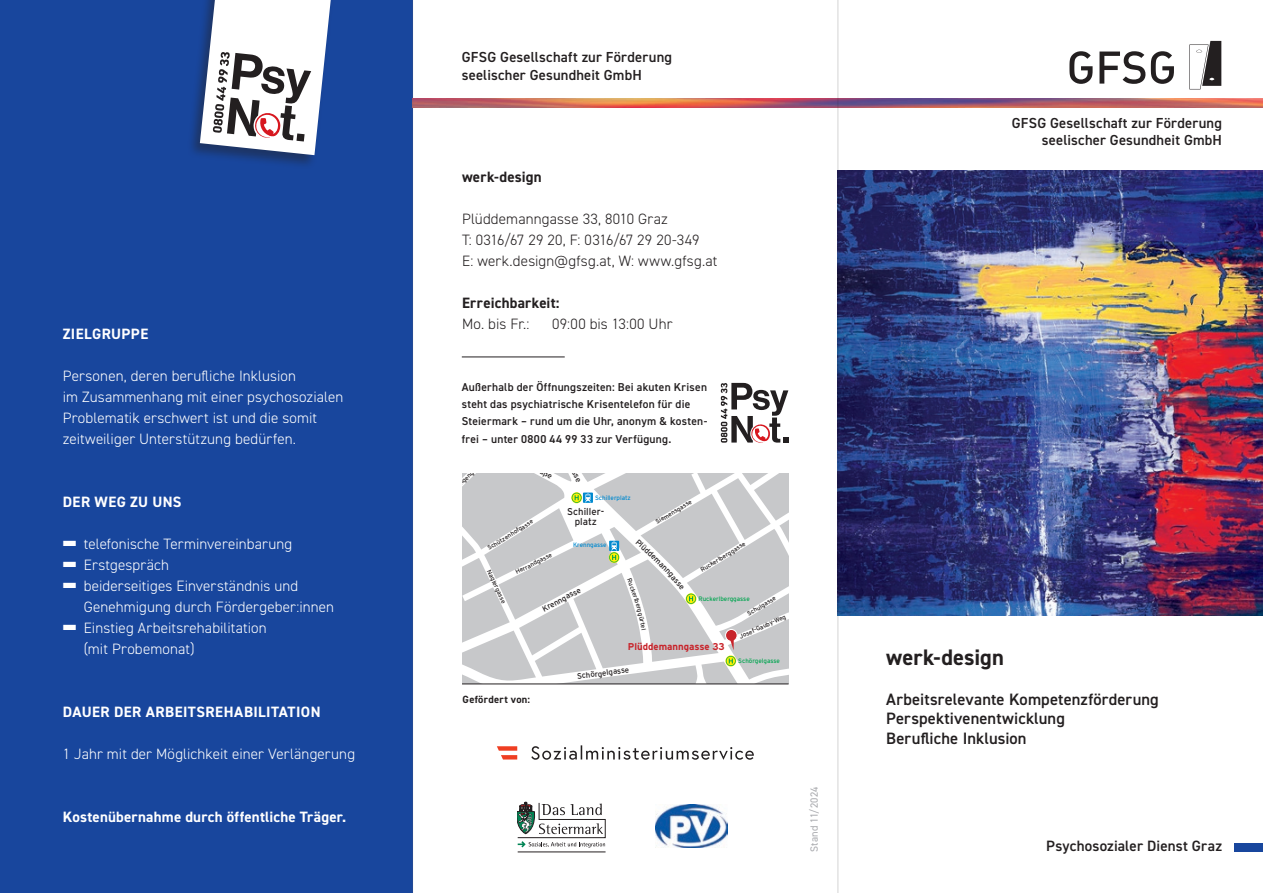
<style>
.page{position:relative;width:1263px;height:893px;background:#fff}
.page>*{position:absolute;margin:0;border:0;box-sizing:border-box;transform-origin:0 0}
.t1{font:700 22.5px "DIN2014";letter-spacing:.005em;color:#231f20}
.t2{font:600 16.5px/19.8px "DIN2014";letter-spacing:.005em;color:#231f20}
.t3{font:300 15px/21px "DIN2014";letter-spacing:.005em;color:#fff}
.t4{font:300 15px/21px "DIN2014";letter-spacing:.01em;color:#231f20}
.t5{font:700 15px "DIN2014";letter-spacing:.025em;color:#fff}
.t6{font:700 15px "DIN2014";letter-spacing:.015em;color:#231f20}
.t7{font:600 15px "DIN2014";letter-spacing:.01em;color:#231f20}
.t8{font:600 14.55px/17.4px "DIN2014";letter-spacing:.015em;color:#231f20;text-align:right}
.t9{font:600 11.4px/17.2px "DIN2014";letter-spacing:.02em;color:#231f20}
.t10{font:700 10.5px "DIN2014";letter-spacing:.03em;color:#231f20}
.t11{font:10.5px "DIN2014";letter-spacing:.025em;color:#a8a9ad}
.t12{font:700 9.9px "Interstate";color:#c8242b}
.t13{font:9.9px/10.2px "Interstate";color:#231f20;text-align:center}
.t14{font:7.95px "Interstate";color:#231f20}
.t15{font:6.45px "Interstate";color:#00a54f}
.t16{font:6.45px "Interstate";color:#0089cf}
.t17{font:6.3px "Interstate";color:#231f20}
</style>
<div class="page">
<svg style="left:462px;top:474px;width:327px;height:210px;fill:#c7c8ca"></svg>
<div style="left:725px;top:629px;width:12px;height:12px;background:#c8242b;border-radius:50%"></div>
<div style="left:725px;top:629px;width:12px;height:12px;border:1px solid #fff;border-radius:50%"></div>
<svg style="left:730px;top:638px;width:4px;height:12px"></svg>
<svg style="left:609px;top:541px;width:10px;height:21px"></svg>
<div style="left:583px;top:493px;width:10px;height:10px;background:#0089cf"></div>
<svg style="left:572px;top:493px;width:19px;height:10px"></svg>
<svg style="left:686px;top:594px;width:10px;height:10px"></svg>
<svg style="left:725px;top:655px;width:11px;height:12px"></svg>
<svg style="left:726px;top:656px;width:10px;height:10px"></svg>
<div style="left:1235px;top:843px;width:28px;height:9px;background:#18469d"></div>
<div style="left:0;top:0;width:412px;height:893px;background:#18469d"></div>
<hr style="left:462px;top:684px;width:327px;height:1px;background:#231f20">
<img style="left:839px;top:170px;width:424px;height:446px">
<hr style="left:518px;top:852px;width:87px;height:1px;background:#231f20">
<svg style="left:517px;top:802px;width:89px;height:46px"></svg>
<svg style="left:1069px;top:51px;width:23px;height:33px"></svg>
<svg style="left:1099px;top:51px;width:46px;height:33px"></svg>
<svg style="left:1151px;top:51px;width:23px;height:33px"></svg>
<svg style="left:1189px;top:41px;width:32px;height:48px"></svg>
<img style="left:413px;top:99px;width:850px;height:8px">
<hr style="left:462px;top:357px;width:103px;height:1px;background:#231f20">
<div style="left:187px;top:0;width:149px;height:170px;background:#231f20;opacity:.45"></div>
<svg style="left:200px;top:0;width:131px;height:155px"></svg>
<svg style="left:721px;top:383px;width:67px;height:60px"></svg>
<svg style="left:531px;top:745px;width:223px;height:15px"></svg>
<svg style="left:497px;top:746px;width:20px;height:13px"></svg>
<img style="left:656px;top:805px;width:72px;height:43px">
<hr style="left:838px;top:0;width:1px;height:893px;background:#231f20">
<hr style="left:412px;top:0;width:1px;height:893px;background:#656568">
<svg style="left:654px;top:557px;width:16px;height:17px"></svg>
<svg style="left:627px;top:578px;width:19px;height:52px"></svg>
<p class="t5" style="left:63px;top:324px;width:87px">ZIELGRUPPE</p>
<p class="t3" style="left:63px;top:365px;width:282px">Personen, deren berufliche Inklusion<br>im Zusammenhang mit einer psychosozialen Problematik erschwert ist und die somit zeitweiliger Unterstützung bedürfen.</p>
<p class="t5" style="left:63px;top:492px;width:120px">DER WEG ZU UNS</p>
<p class="t3" style="left:63px;top:533px;width:231px">■ telefonische Terminvereinbarung</p>
<p class="t3" style="left:63px;top:554px;width:108px">■ Erstgespräch</p>
<p class="t3" style="left:84px;top:575px;width:252px;text-indent:-21px">■ beiderseitiges Einverständnis und<br>Genehmigung durch Fördergeber:innen</p>
<p class="t3" style="left:84px;top:617px;width:184px;text-indent:-21px">■ Einstieg Arbeitsrehabilitation (mit Probemonat)</p>
<p class="t5" style="left:63px;top:702px;width:259px">DAUER DER ARBEITSREHABILITATION</p>
<p class="t3" style="left:63px;top:743px;width:294px">1 Jahr mit der Möglichkeit einer Verlängerung</p>
<p class="t5" style="left:63px;top:807px;width:285px">Kostenübernahme durch öffentliche Träger.</p>
<p class="t8" style="left:462px;top:48px;width:212px;text-align:left">GFSG Gesellschaft zur Förderung seelischer Gesundheit GmbH</p>
<p class="t6" style="left:462px;top:167px;width:81px">werk-design</p>
<p class="t4" style="left:462px;top:208px;width:257px">Plüddemanngasse 33, 8010 Graz<br>T: 0316/67 29 20, F: 0316/67 29 20-349<br>E: werk.design@gfsg.at, W: www.gfsg.at</p>
<p class="t6" style="left:462px;top:293px;width:99px">Erreichbarkeit:</p>
<p class="t4" style="left:462px;top:313px;width:69px">Mo. bis Fr.:</p>
<p class="t4" style="left:552px;top:313px;width:122px">09:00 bis 13:00 Uhr</p>
<p class="t9" style="left:462px;top:378px;width:247px">Außerhalb der Öffnungszeiten: Bei akuten Krisen steht das psychiatrische Krisentelefon für die Steiermark – rund um die Uhr, anonym &amp; kosten&shy;frei – unter 0800 44 99 33 zur Verfügung.</p>
<p class="t16" style="left:595px;top:494px;width:37px">Schillerplatz</p>
<p class="t17" style="left:654px;top:519px;width:43px;rotate:-31deg">Siemensgasse</p>
<p class="t13" style="left:567px;top:506px;width:38px">Schiller&shy;platz</p>
<p class="t17" style="left:486px;top:546px;width:54px;rotate:-32deg">Schützenhofgasse</p>
<p class="t17" style="left:514px;top:569px;width:42px;rotate:-27deg">Herrandgasse</p>
<p class="t14" style="left:640px;top:538px;width:27px;rotate:43deg">Plüdde</p>
<p class="t17" style="left:699px;top:567px;width:53px;rotate:-32deg">Ruckerlberggasse</p>
<p class="t16" style="left:573px;top:541px;width:35px">Krenngasse</p>
<p class="t17" style="left:492px;top:569px;width:38px;rotate:65deg">N aglergasse</p>
<p class="t14" style="left:673px;top:569px;width:23px;rotate:49deg">gasse</p>
<p class="t14" style="left:541px;top:605px;width:44px;rotate:-28deg">Krenngasse</p>
<p class="t15" style="left:698px;top:595px;width:53px">Ruckerlberggasse</p>
<p class="t17" style="left:746px;top:611px;width:34px;rotate:-32deg">Schulgasse</p>
<p class="t17" style="left:738px;top:633px;width:52px;rotate:-24deg">Josef-G auby-W eg</p>
<p class="t10" style="left:463px;top:692px;width:69px">Gefördert von:</p>
<p class="t12" style="left:628px;top:641px;width:98px">Plüddemanngasse 33</p>
<p class="t14" style="left:577px;top:672px;width:27px;rotate:-7deg">Schörg</p>
<p class="t14" style="left:602px;top:669px;width:29px;rotate:-8deg">elgasse</p>
<p class="t15" style="left:738px;top:657px;width:43px">Schörgelgasse</p>
<p class="t11" style="left:808px;top:852px;width:67px;rotate:-90deg">Stand 11/2024</p>
<p class="t8" style="left:1012px;top:114px;width:212px">GFSG Gesellschaft zur Förderung seelischer Gesundheit GmbH</p>
<h1 class="t1" style="left:886px;top:642px;width:119px">werk-design</h1>
<p class="t2" style="left:886px;top:689px;width:274px">Arbeitsrelevante Kompetenzförderung<br>Perspektivenentwicklung<br>Berufliche Inklusion</p>
<p class="t7" style="left:1046px;top:835px;width:177px">Psychosozialer Dienst Graz</p>
</div>
